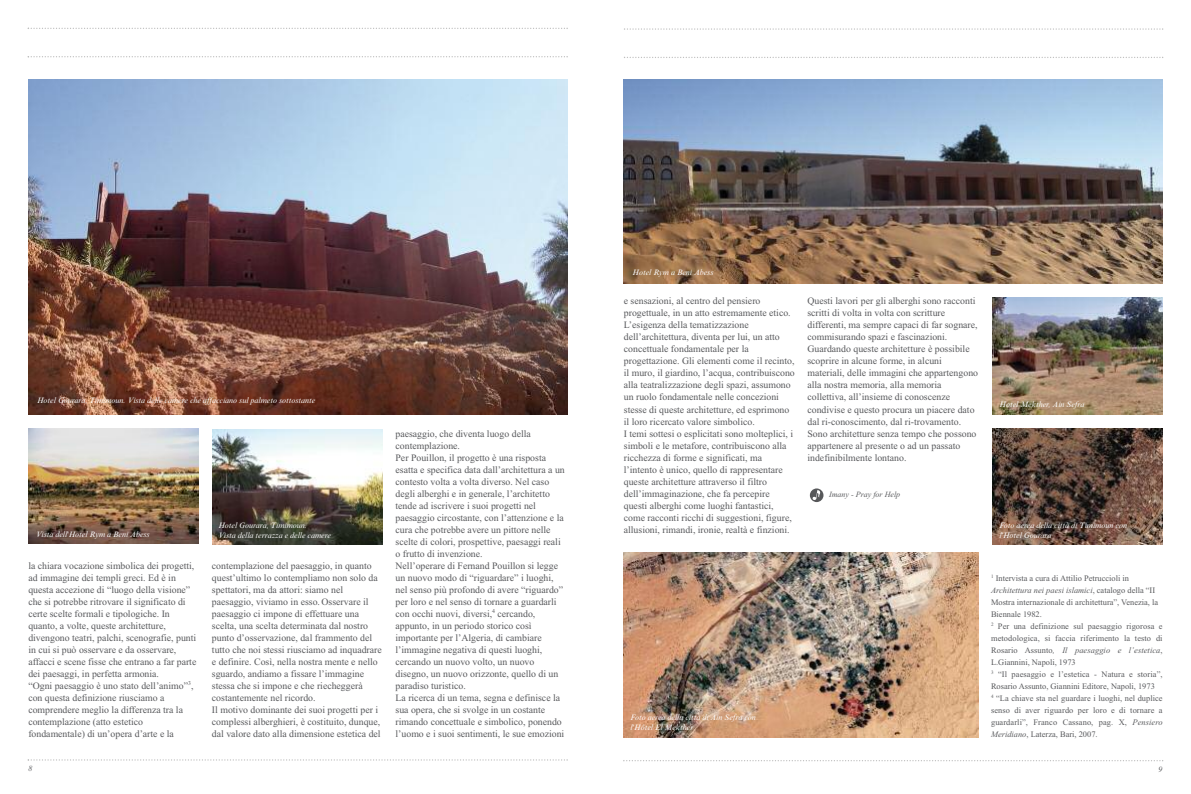
<style>
.page{position:relative;width:1191px;height:794px;background:#fff}
.page>*{position:absolute;margin:0;border:0;box-sizing:border-box;transform-origin:0 0}
.t1{font:9.8px/12px "Times";color:#58595c}
.t2{font:8.4px/12px "Times";letter-spacing:.005em;color:#58595c}
.t3{font:8.4px "Times New Roman PS Italic MT OTF";color:#58595c}
.t4{font:italic 8px/10px "Times New Roman MT Std";color:#fff}
.t5{font:italic 8px "Times";color:#58595c}
.t6{font:italic 8px "Times New Roman MT Std";color:#58595c}
.s1{font-family:"Times"}
.s2{font-family:"Times New Roman PS Italic MT OTF"}
</style>
<div class="page">
<svg style="left:28px;top:759px;width:540px;height:1px"></svg>
<svg style="left:28px;top:56px;width:540px;height:1px"></svg>
<svg style="left:28px;top:28px;width:540px;height:1px"></svg>
<svg style="left:623px;top:760px;width:540px;height:1px"></svg>
<svg style="left:624px;top:57px;width:539px;height:1px"></svg>
<svg style="left:624px;top:28px;width:539px;height:2px"></svg>
<img style="left:28px;top:79px;width:539px;height:335px">
<img style="left:993px;top:298px;width:169px;height:116px">
<img style="left:992px;top:428px;width:170px;height:116px">
<img style="left:624px;top:552px;width:354px;height:185px">
<img style="left:29px;top:428px;width:169px;height:115px">
<img style="left:213px;top:429px;width:170px;height:115px">
<img style="left:624px;top:79px;width:538px;height:204px">
<svg style="left:810px;top:488px;width:13px;height:14px"></svg>
<svg style="left:812px;top:490px;width:8px;height:10px"></svg>
<p class="t4" style="left:37px;top:396px;width:280px">Hotel Gourara, Timimoun. Vista delle camere che affacciano sul palmeto sottostante</p>
<p class="t4" style="left:36px;top:529px;width:115px">Vista dell'Hotel Rym a Beni Abess</p>
<p class="t4" style="left:218px;top:520px;width:114px">Hotel Gourara, Timimoun.<br>Vista della terrazza e delle camere</p>
<p class="t1" style="left:28px;top:559px;width:169px">la chiara vocazione simbolica dei progetti, ad immagine dei templi greci. Ed è in questa accezione di “luogo della visione” che si potrebbe ritrovare il significato di certe scelte formali e tipologiche. In quanto, a volte, queste architetture, divengono teatri, palchi, scenografie, punti in cui si può osservare e da osservare, affacci e scene fisse che entrano a far parte dei paesaggi, in perfetta armonia.<br>“Ogni paesaggio è uno stato dell’animo”<sup>3</sup>, con questa definizione riusciamo a comprendere meglio la differenza tra la contemplazione (atto estetico fondamentale) di un’opera d’arte e la</p>
<p class="t1" style="left:212px;top:559px;width:171px">contemplazione del paesaggio, in quanto quest’ultimo lo contempliamo non solo da spettatori, ma da attori: siamo nel paesaggio, viviamo in esso. Osservare il paesaggio ci impone di effettuare una scelta, una scelta determinata dal nostro punto d’osservazione, dal frammento del tutto che noi stessi riusciamo ad inquadrare e definire. Così, nella nostra mente e nello sguardo, andiamo a fissare l’immagine stessa che si impone e che riecheggerà costantemente nel ricordo.<br>Il motivo dominante dei suoi progetti per i complessi alberghieri, è costituito, dunque, dal valore dato alla dimensione estetica del</p>
<p class="t1" style="left:395px;top:427px;width:171px">paesaggio, che diventa luogo della contemplazione.<br>Per Pouillon, il progetto è una risposta esatta e specifica data dall’architettura a un contesto volta a volta diverso. Nel caso degli alberghi e in generale, l’architetto tende ad iscrivere i suoi progetti nel paesaggio circostante, con l’attenzione e la cura che potrebbe avere un pittore nelle scelte di colori, prospettive, paesaggi reali o frutto di invenzione.<br>Nell’operare di Fernand Pouillon si legge un nuovo modo di “riguardare” i luoghi, nel senso più profondo di avere “riguardo” per loro e nel senso di tornare a guardarli con occhi nuovi, diversi,<sup>4</sup> cercando, appunto, in un periodo storico così importante per l’Algeria, di cambiare l’immagine negativa di questi luoghi, cercando un nuovo volto, un nuovo disegno, un nuovo orizzonte, quello di un paradiso turistico.<br>La ricerca di un tema, segna e definisce la sua opera, che si svolge in un costante rimando concettuale e simbolico, ponendo l’uomo e i suoi sentimenti, le sue emozioni</p>
<p class="t4" style="left:632px;top:268px;width:82px">Hotel Rym a Beni Abess</p>
<p class="t1" style="left:624px;top:295px;width:172px">e sensazioni, al centro del pensiero progettuale, in un atto estremamente etico.<br>L’esigenza della tematizzazione dell’architettura, diventa per lui, un atto concettuale fondamentale per la progettazione. Gli elementi come il recinto, il muro, il giardino, l’acqua, contribuiscono alla teatralizzazione degli spazi, assumono un ruolo fondamentale nelle concezioni stesse di queste architetture, ed esprimono il loro ricercato valore simbolico.<br>I temi sottesi o esplicitati sono molteplici, i simboli e le metafore, contribuiscono alla ricchezza di forme e significati, ma l’intento è unico, quello di rappresentare queste architetture attraverso il filtro dell’immaginazione, che fa percepire questi alberghi come luoghi fantastici, come racconti ricchi di suggestioni, figure, allusioni, rimandi, ironie, realtà e finzioni.</p>
<p class="t1" style="left:807px;top:295px;width:172px">Questi lavori per gli alberghi sono racconti scritti di volta in volta con scritture differenti, ma sempre capaci di far sognare, commisurando spazi e fascinazioni.<br>Guardando queste architetture è possibile scoprire in alcune forme, in alcuni materiali, delle immagini che appartengono alla nostra memoria, alla memoria collettiva, all’insieme di conoscenze condivise e questo procura un piacere dato dal ri-conoscimento, dal ri-trovamento.<br>Sono architetture senza tempo che possono appartenere al presente o ad un passato indefinibilmente lontano.</p>
<p class="t5" style="left:829px;top:489px;width:73px">Imany - Pray for Help</p>
<p class="t4" style="left:999px;top:400px;width:86px">Hotel Mekther, Ain Sefra</p>
<p class="t4" style="left:999px;top:520px;width:129px">Foto aerea della città di Timimoun con l'Hotel Gourara</p>
<p class="t4" style="left:630px;top:713px;width:127px">Foto aerea della città di Ain Sefra con l'Hôtel El Mekther</p>
<p class="t2" style="left:991px;top:571px;width:140px"><sup>1</sup> Intervista a cura di Attilio Petruccioli in</p>
<p class="t3" style="left:991px;top:585px;width:166px">Architettura nei paesi islamici<span class="s1">, catalogo della “II</span></p>
<p class="t2" style="left:991px;top:595px;width:173px">Mostra internazionale di architettura”, Venezia, la Biennale 1982.<br><sup>2</sup> Per una definizione sul paesaggio rigorosa e metodologica, si faccia riferimento la testo di</p>
<p class="t3" style="left:991px;top:645px;width:173px"><span class="s1">Rosario Assunto</span>, Il paesaggio e l’estetica<span class="s1">,</span></p>
<p class="t2" style="left:991px;top:655px;width:173px">L.Giannini, Napoli, 1973<br><sup>3</sup> “Il paesaggio e l’estetica - Natura e storia”, Rosario Assunto, Giannini Editore, Napoli, 1973<br><sup>4</sup> “La chiave sta nel guardare i luoghi, nel duplice senso di aver riguardo per loro e di tornare a guardarli”, Franco Cassano, pag. X, <span class="s2">Pensiero Meridiano</span>, Laterza, Bari, 2007.</p>
<p class="t6" style="left:28px;top:766px;width:5px">8</p>
<p class="t6" style="left:1158px;top:766px;width:5px">9</p>
</div>
